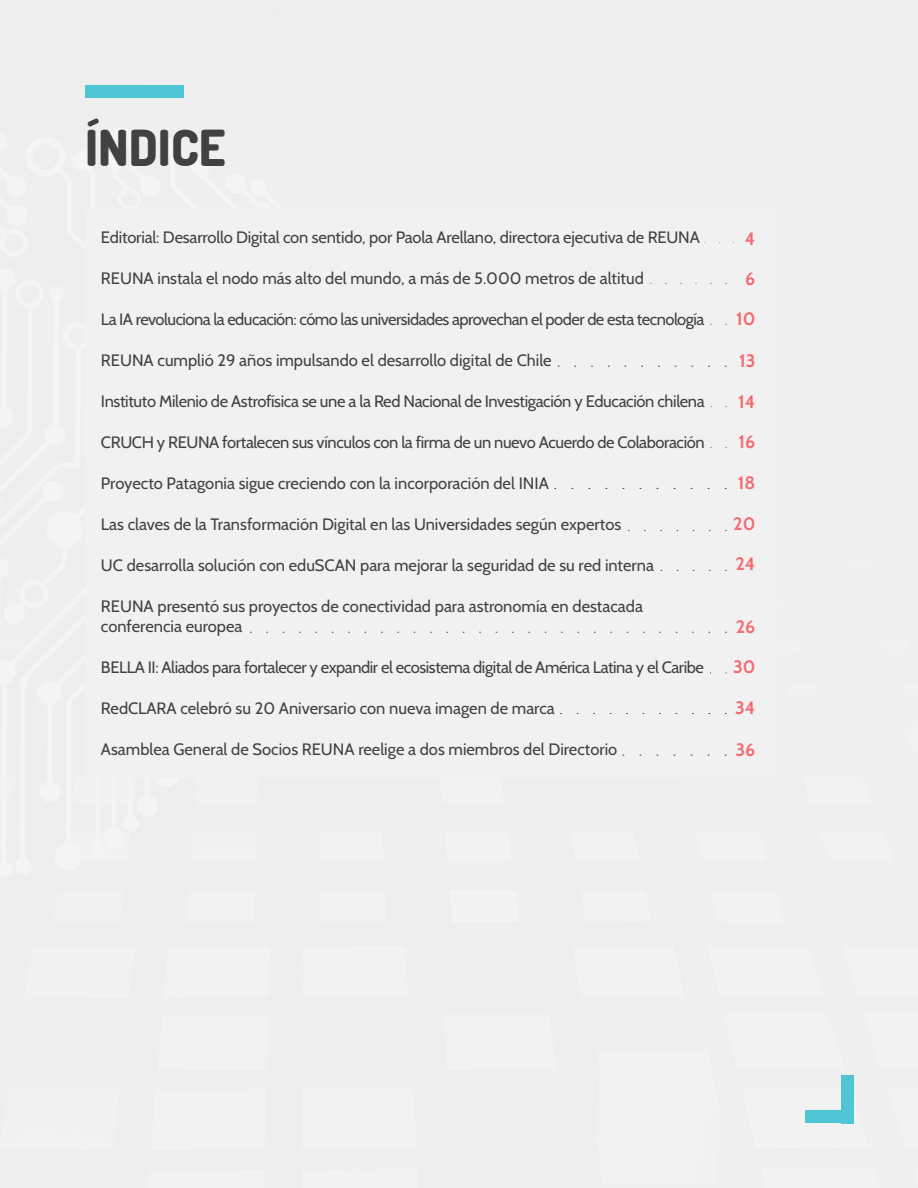
<style>
.page{position:relative;width:918px;height:1188px;background:#eeeeef}
.page>*{position:absolute;margin:0;border:0;box-sizing:border-box;transform-origin:0 0}
.t1{font:800 49.5px "Dosis";color:#414042}
.t2{font:700 18px "Cabin";color:#f26d72}
.t3{font:16.5px/19.8px "Cabin";letter-spacing:-.005em;color:#414042}
.t4{font:16.5px "Cabin";letter-spacing:-.025em;color:#414042}
.t5{font:16.5px "Cabin";letter-spacing:-.03em;color:#414042}
</style>
<div class="page">
<div style="left:85px;top:85px;width:98px;height:13px;background:#50c6d4"></div>
<div style="left:85px;top:208px;width:692px;height:570px;background:#f1f1f2"></div>
<div style="left:806px;top:1111px;width:48px;height:12px;background:#50c6d4"></div>
<div style="left:841px;top:1075px;width:13px;height:48px;background:#50c6d4"></div>
<svg style="left:650px;top:283px;width:77px;height:1px"></svg>
<svg style="left:713px;top:846px;width:14px;height:1px"></svg>
<svg style="left:554px;top:488px;width:173px;height:1px"></svg>
<svg style="left:250px;top:632px;width:477px;height:1px"></svg>
<svg style="left:560px;top:713px;width:167px;height:1px"></svg>
<svg style="left:622px;top:755px;width:105px;height:1px"></svg>
<svg style="left:558px;top:366px;width:169px;height:1px"></svg>
<svg style="left:628px;top:530px;width:99px;height:1px"></svg>
<h1 class="t1" style="left:85px;top:113px;width:142px">ÍNDICE</h1>
<p class="t3" style="left:101px;top:227px;width:600px">Editorial: Desarrollo Digital con sentido, por Paola Arellano, directora ejecutiva de REUNA</p>
<p class="t3" style="left:101px;top:268px;width:544px">REUNA instala el nodo más alto del mundo, a más de 5.000 metros de altitud</p>
<p class="t5" style="left:101px;top:309px;width:605px">La IA revoluciona la educación: cómo las universidades aprovechan el poder de esta tecnología</p>
<p class="t3" style="left:101px;top:350px;width:452px">REUNA cumplió 29 años impulsando el desarrollo digital de Chile</p>
<p class="t3" style="left:101px;top:391px;width:605px">Instituto Milenio de Astrofísica se une a la Red Nacional de Investigación y Educación chilena</p>
<p class="t4" style="left:101px;top:432px;width:605px">CRUCH y REUNA fortalecen sus vínculos con la firma de un nuevo Acuerdo de Colaboración</p>
<p class="t3" style="left:101px;top:473px;width:449px">Proyecto Patagonia sigue creciendo con la incorporación del INIA</p>
<p class="t3" style="left:101px;top:514px;width:522px">Las claves de la Transformación Digital en las Universidades según expertos</p>
<p class="t3" style="left:101px;top:555px;width:555px">UC desarrolla solución con eduSCAN para mejorar la seguridad de su red interna</p>
<p class="t3" style="left:101px;top:596px;width:543px">REUNA presentó sus proyectos de conectividad para astronomía en destacada conferencia europea</p>
<p class="t4" style="left:101px;top:657px;width:605px">BELLA II: Aliados para fortalecer y expandir el ecosistema digital de América Latina y el Caribe</p>
<p class="t3" style="left:101px;top:698px;width:455px">RedCLARA celebró su 20 Aniversario con nueva imagen de marca</p>
<p class="t3" style="left:101px;top:739px;width:518px">Asamblea General de Socios REUNA reelige a dos miembros del Directorio</p>
<p class="t2" style="left:745px;top:228px;width:12px">4</p>
<p class="t2" style="left:745px;top:268px;width:12px">6</p>
<p class="t2" style="left:736px;top:308px;width:21px">10</p>
<p class="t2" style="left:739px;top:349px;width:18px">13</p>
<p class="t2" style="left:738px;top:390px;width:19px">14</p>
<p class="t2" style="left:739px;top:431px;width:18px">16</p>
<p class="t2" style="left:738px;top:472px;width:19px">18</p>
<p class="t2" style="left:733px;top:513px;width:24px">20</p>
<p class="t2" style="left:735px;top:553px;width:21px">24</p>
<p class="t2" style="left:736px;top:615px;width:21px">26</p>
<p class="t2" style="left:733px;top:656px;width:24px">30</p>
<p class="t2" style="left:735px;top:697px;width:22px">34</p>
<p class="t2" style="left:736px;top:738px;width:21px">36</p>
</div>
